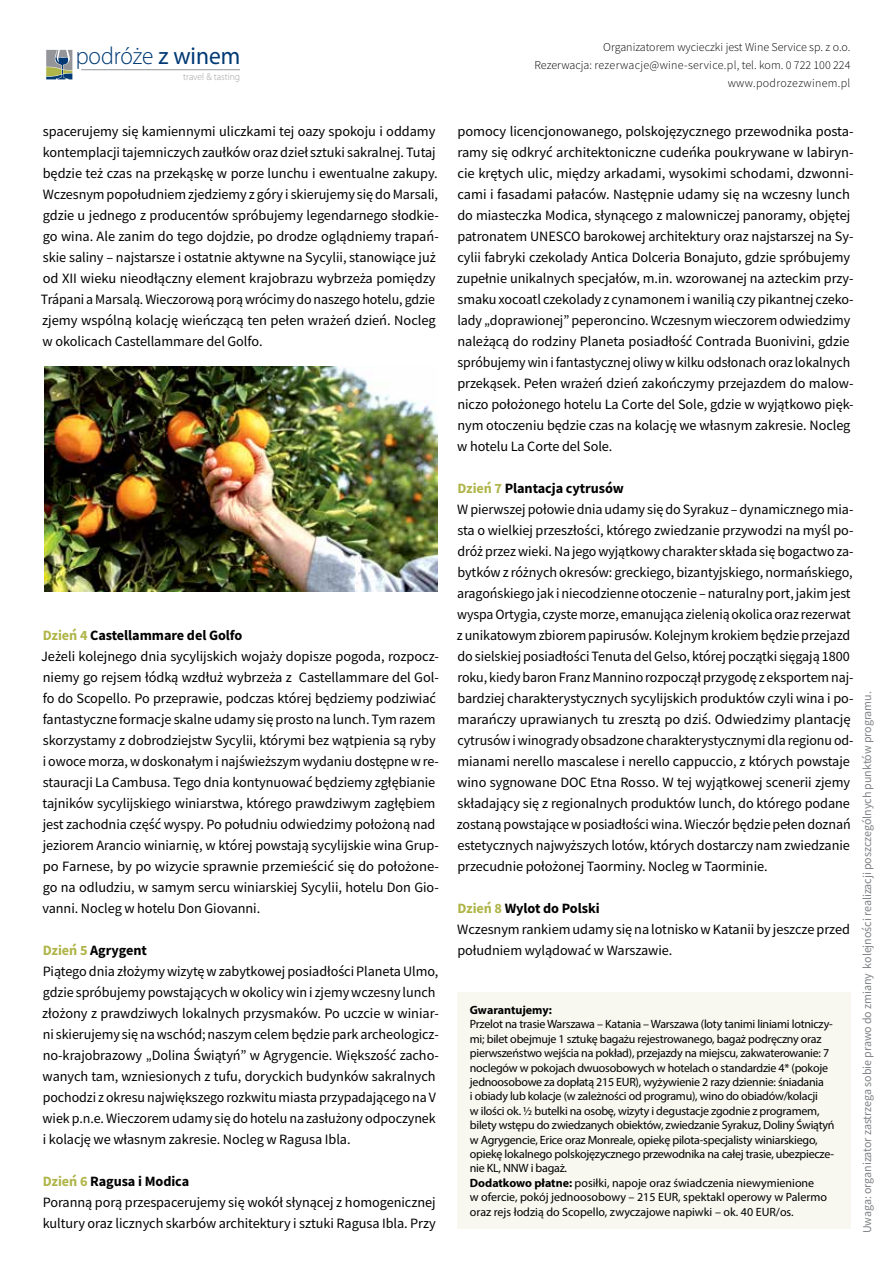
<style>
.page{position:relative;width:893px;height:1263px;background:#fff}
.page>*{position:absolute;margin:0;border:0;box-sizing:border-box;transform-origin:0 0}
.t1{font:300 24.6px "Myriad Pro";letter-spacing:-.005em;color:#003974;scale:.95 1}
.t2{font:14.25px/21px "Source Sans Pro";letter-spacing:-.005em;color:#000}
.t3{font:12px/14.4px "Myriad Pro";letter-spacing:-.02em;color:#000}
.t4{font:300 12px/18px "Source Sans Pro";color:#000;text-align:right}
.t5{font:12px "Source Sans Pro";letter-spacing:-.005em;color:#808285}
.t6{font:700 12px "Myriad Pro";color:#000}
.t7{font:300 10.05px "Myriad Pro";color:#9d9fa2;scale:.95 1}
.s1{font-weight:400}
.s2{font-weight:700;color:#afb548}
.s3{font-weight:700}
</style>
<div class="page">
<svg style="left:46px;top:50px;width:26px;height:29px"></svg>
<hr style="left:81px;top:69px;width:159px;height:1px;background:#939598">
<div style="left:457px;top:992px;width:393px;height:236px;background:#f8f8f1"></div>
<img style="left:45px;top:367px;width:393px;height:225px">
<h1 class="t1" style="left:76px;top:42px;width:175px">podróże <span class="s1">z winem</span></h1>
<p class="t7" style="left:183px;top:71px;width:61px">travel &amp; tasting</p>
<p class="t2" style="left:41px;top:121px;width:399px">spacerujemy się kamiennymi uliczkami tej oazy spokoju i oddamy kontemplacji tajemniczych zaułków oraz dzieł sztuki sakralnej. Tutaj będzie też czas na przekąskę w porze lunchu i ewentualne zakupy.<br>Wczesnym popołudniem zjedziemy z góry i skierujemy się do Marsali, gdzie u jednego z producentów spróbujemy legendarnego słodkie&shy;go wina. Ale zanim do tego dojdzie, po drodze oglądniemy trapań&shy;skie saliny – najstarsze i ostatnie aktywne na Sycylii, stanowiące już od XII wieku nieodłączny element krajobrazu wybrzeża pomiędzy Trápani a Marsalą. Wieczorową porą wrócimy do naszego hotelu, gdzie zjemy wspólną kolację wieńczącą ten pełen wrażeń dzień. Nocleg w okolicach Castellammare del Golfo.</p>
<p class="t2" style="left:41px;top:625px;width:399px"><span class="s2">Dzień 4</span> <span class="s3">Castellammare del Golfo<br></span>Jeżeli kolejnego dnia sycylijskich wojaży dopisze pogoda, rozpocz&shy;niemy go rejsem łódką wzdłuż wybrzeża z Castellammare del Gol&shy;fo do Scopello. Po przeprawie, podczas której będziemy podziwiać fantastyczne formacje skalne udamy się prosto na lunch. Tym razem skorzystamy z dobrodziejstw Sycylii, którymi bez wątpienia są ryby i owoce morza, w doskonałym i najświeższym wydaniu dostępne w re&shy;stauracji La Cambusa. Tego dnia kontynuować będziemy zgłębianie tajników sycylijskiego winiarstwa, którego prawdziwym zagłębiem jest zachodnia część wyspy. Po południu odwiedzimy położoną nad jeziorem Arancio winiarnię, w której powstają sycylijskie wina Grup&shy;po Farnese, by po wizycie sprawnie przemieścić się do położone&shy;go na odludziu, w samym sercu winiarskiej Sycylii, hotelu Don Gio&shy;vanni. Nocleg w hotelu Don Giovanni.</p>
<p class="t2" style="left:42px;top:940px;width:398px"><span class="s2">Dzień 5</span> <span class="s3">Agrygent<br></span>Piątego dnia złożymy wizytę w zabytkowej posiadłości Planeta Ulmo, gdzie spróbujemy powstających w okolicy win i zjemy wczesny lunch złożony z prawdziwych lokalnych przysmaków. Po uczcie w winiar&shy;ni skierujemy się na wschód; naszym celem będzie park archeologicz&shy;no-krajobrazowy „Dolina Świątyń” w Agrygencie. Większość zacho&shy;wanych tam, wzniesionych z tufu, doryckich budynków sakralnych pochodzi z okresu największego rozkwitu miasta przypadającego na V wiek p.n.e. Wieczorem udamy się do hotelu na zasłużony odpoczynek i kolację we własnym zakresie. Nocleg w Ragusa Ibla.</p>
<p class="t2" style="left:43px;top:1171px;width:394px"><span class="s2">Dzień 6</span> <span class="s3">Ragusa i Modica<br></span>Poranną porą przespacerujemy się wokół słynącej z homogenicznej kultury oraz licznych skarbów architektury i sztuki Ragusa Ibla. Przy</p>
<p class="t4" style="left:534px;top:38px;width:317px">Organizatorem wycieczki jest Wine Service sp. z o.o.<br>Rezerwacja: rezerwacje@wine-service.pl, tel. kom. 0 722 100 224 www.podrozezwinem.pl</p>
<p class="t2" style="left:457px;top:121px;width:398px">pomocy licencjonowanego, polskojęzycznego przewodnika posta&shy;ramy się odkryć architektoniczne cudeńka poukrywane w labiryn&shy;cie krętych ulic, między arkadami, wysokimi schodami, dzwonni&shy;cami i fasadami pałaców. Następnie udamy się na wczesny lunch do miasteczka Modica, słynącego z malowniczej panoramy, objętej patronatem UNESCO barokowej architektury oraz najstarszej na Sy&shy;cylii fabryki czekolady Antica Dolceria Bonajuto, gdzie spróbujemy zupełnie unikalnych specjałów, m.in. wzorowanej na azteckim przy&shy;smaku xocoatl czekolady z cynamonem i wanilią czy pikantnej czeko&shy;lady „doprawionej” peperoncino. Wczesnym wieczorem odwiedzimy należącą do rodziny Planeta posiadłość Contrada Buonivini, gdzie spróbujemy win i fantastycznej oliwy w kilku odsłonach oraz lokalnych przekąsek. Pełen wrażeń dzień zakończymy przejazdem do malow&shy;niczo położonego hotelu La Corte del Sole, gdzie w wyjątkowo pięk&shy;nym otoczeniu będzie czas na kolację we własnym zakresie. Nocleg w hotelu La Corte del Sole.</p>
<p class="t2" style="left:457px;top:478px;width:398px"><span class="s2">Dzień 7</span> <span class="s3">Plantacja cytrusów<br></span>W pierwszej połowie dnia udamy się do Syrakuz – dynamicznego mia&shy;sta o wielkiej przeszłości, którego zwiedzanie przywodzi na myśl po&shy;dróż przez wieki. Na jego wyjątkowy charakter składa się bogactwo za&shy;bytków z różnych okresów: greckiego, bizantyjskiego, normańskiego, aragońskiego jak i niecodzienne otoczenie – naturalny port, jakim jest wyspa Ortygia, czyste morze, emanująca zielenią okolica oraz rezerwat z unikatowym zbiorem papirusów. Kolejnym krokiem będzie przejazd do sielskiej posiadłości Tenuta del Gelso, której początki sięgają 1800 roku, kiedy baron Franz Mannino rozpoczął przygodę z eksportem naj&shy;bardziej charakterystycznych sycylijskich produktów czyli wina i po&shy;marańczy uprawianych tu zresztą po dziś. Odwiedzimy plantację cytrusów i winogrady obsadzone charakterystycznymi dla regionu od&shy;mianami nerello mascalese i nerello cappuccio, z których powstaje wino sygnowane DOC Etna Rosso. W tej wyjątkowej scenerii zjemy składający się z regionalnych produktów lunch, do którego podane zostaną powstające w posiadłości wina. Wieczór będzie pełen doznań estetycznych najwyższych lotów, których dostarczy nam zwiedzanie przecudnie położonej Taorminy. Nocleg w Taorminie.</p>
<p class="t2" style="left:457px;top:898px;width:394px"><span class="s2">Dzień 8</span> <span class="s3">Wylot do Polski<br></span>Wczesnym rankiem udamy się na lotnisko w Katanii by jeszcze przed południem wylądować w Warszawie.</p>
<p class="t6" style="left:470px;top:1002px;width:83px">Gwarantujemy:</p>
<p class="t3" style="left:470px;top:1017px;width:366px">Przelot na trasie Warszawa – Katania – Warszawa (loty tanimi liniami lotniczy&shy;mi; bilet obejmuje 1 sztukę bagażu rejestrowanego, bagaż podręczny oraz pierwszeństwo wejścia na pokład), przejazdy na miejscu, zakwaterowanie: 7 noclegów w pokojach dwuosobowych w hotelach o standardzie 4* (pokoje jednoosobowe za dopłatą 215 EUR), wyżywienie 2 razy dziennie: śniadania<br>i obiady lub kolacje (w zależności od programu), wino do obiadów/kolacji<br>w ilości ok. ½ butelki na osobę, wizyty i degustacje zgodnie z programem, bilety wstępu do zwiedzanych obiektów, zwiedzanie Syrakuz, Doliny Świątyń w Agrygencie, Erice oraz Monreale, opiekę pilota-specjalisty winiarskiego, opiekę lokalnego polskojęzycznego przewodnika na całej trasie, ubezpiecze&shy;nie KL, NNW i bagaż.<br><span class="s3">Dodatkowo płatne:</span> posiłki, napoje oraz świadczenia niewymienione<br>w ofercie, pokój jednoosobowy – 215 EUR, spektakl operowy w Palermo oraz rejs łodzią do Scopello, zwyczajowe napiwki – ok. 40 EUR/os.</p>
<p class="t5" style="left:859px;top:1233px;width:544px;rotate:-90deg">Uwaga: organizator zastrzega sobie prawo do zmiany kolejności realizacji poszczególnych punktów programu.</p>
</div>
